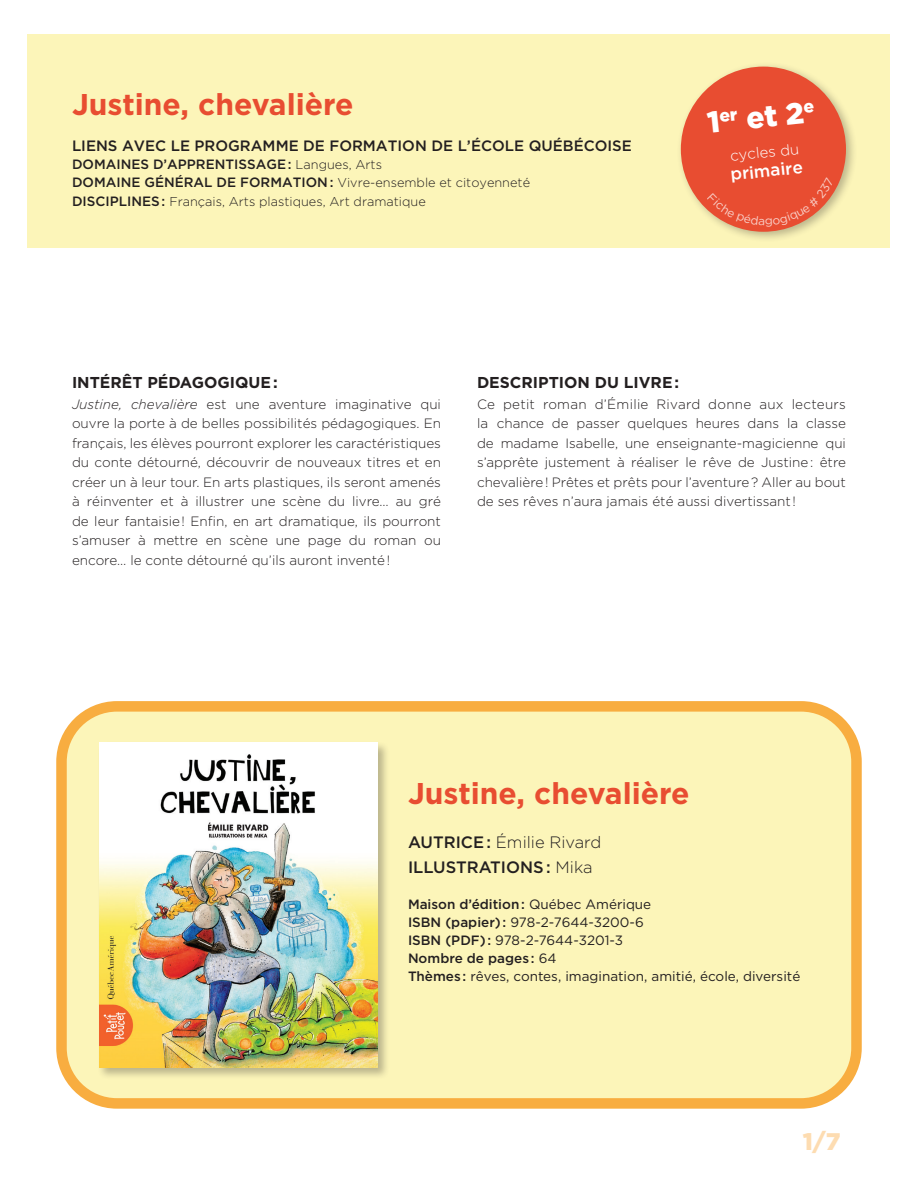
<style>
.page{position:relative;width:918px;height:1188px;background:#fff}
.page>*{position:absolute;margin:0;border:0;box-sizing:border-box;transform-origin:0 0}
.t1{font:700 30px "Gotham";color:#e84d31}
.Gros_Titre__Goth_Bla{font:900 30px "Gotham";color:#fff}
.t2{font:900 24px "Gotham";color:#fddcb1}
.Gros_Titre__Goth_Bla-2{font:500 17.25px "Gotham";color:#fff}
.Liste{font:300 16.5px "Gotham";color:#231f20}
.Liste-2{font:500 16.5px "Gotham";color:#231f20}
.t3{font:700 15.75px "Gotham";color:#231f20}
.t4{font:500 15px "Gotham";color:#231f20}
.Gros_Titre__Goth_Bla-3{font:300 15px "Gotham";color:#fff}
.DescriptionLivre__Ch{font:300 13.5px/19.5px "Gotham";color:#231f20;text-align:justify}
.Liste-3{font:13.5px "Gotham";color:#231f20}
.Liste-4{font:500 13.5px "Gotham";color:#231f20}
.t5{font:300 12.75px "Gotham";color:#231f20}
.s1{font-weight:300;font-size:12.75px}
.s2{font-weight:500;font-size:13.5px}
.s3{font-style:italic}
.s4{font-weight:500}
.s5{font-weight:300}
.s6{font-weight:400}
</style>
<div class="page">
<div style="left:28px;top:34px;width:862px;height:214px;background:#fcf5b9"></div>
<div style="left:62px;top:706px;width:794px;height:397px;background:#fcf5b9;border-radius:56px"></div>
<div style="left:56px;top:701px;width:806px;height:408px;border:10px solid #f8ad40;border-radius:56px"></div>
<div style="left:676px;top:62px;width:181px;height:181px;background:#231f20;opacity:.3"></div>
<div style="left:681px;top:67px;width:165px;height:165px;background:#e84d31;border-radius:50%"></div>
<div style="left:97px;top:741px;width:293px;height:339px;background:#231f20;opacity:.3"></div>
<img style="left:99px;top:742px;width:279px;height:325px">
<svg style="left:708px;top:192px;width:126px;height:35px"></svg>
<p class="t1" style="left:72px;top:84px;width:283px">Justine, chevalière</p>
<p class="t4" style="left:72px;top:136px;width:561px">LIENS AVEC LE PROGRAMME DE FORMATION DE L’ÉCOLE QUÉBÉCOISE</p>
<p class="Liste-4" style="left:72px;top:155px;width:312px">DOMAINES D’APPRENTISSAGE : <span class="s1">Langues, Arts</span></p>
<p class="t5" style="left:72px;top:175px;width:460px"><span class="s2">DOMAINE GÉNÉRAL DE FORMATION :</span> Vivre-ensemble et citoyenneté</p>
<p class="t5" style="left:72px;top:195px;width:355px"><span class="s2">DISCIPLINES :</span> Français, Arts plastiques, Art dramatique</p>
<p class="Gros_Titre__Goth_Bla" style="left:705px;top:102px;width:109px;rotate:-6deg">1<sup>er</sup> et 2<sup>e</sup></p>
<p class="Gros_Titre__Goth_Bla-3" style="left:729px;top:148px;width:71px;rotate:-6deg">cycles du</p>
<p class="Gros_Titre__Goth_Bla-2" style="left:729px;top:163px;width:74px;rotate:-6deg">primaire</p>
<p class="t3" style="left:72px;top:372px;width:207px">INTÉRÊT PÉDAGOGIQUE :</p>
<p class="DescriptionLivre__Ch" style="left:72px;top:394px;width:371px"><span class="s3">Justine, chevalière</span> est une aventure imaginative qui ouvre la porte à de belles possibilités pédagogiques. En français, les élèves pourront explorer les caractéristiques du conte détourné, découvrir de nouveaux titres et en créer un à leur tour. En arts plastiques, ils seront amenés à réinventer et à illustrer une scène du livre… au gré de leur fantaisie! Enfin, en art dramatique, ils pourront s’amuser à mettre en scène une page du roman ou encore… le conte détourné qu’ils auront inventé!</p>
<p class="t3" style="left:477px;top:372px;width:204px">DESCRIPTION DU LIVRE :</p>
<p class="DescriptionLivre__Ch" style="left:477px;top:394px;width:371px">Ce petit roman d’Émilie Rivard donne aux lecteurs la chance de passer quelques heures dans la classe de madame Isabelle, une enseignante-magicienne qui s’apprête justement à réaliser le rêve de Justine: être chevalière! Prêtes et prêts pour l’aventure? Aller au bout de ses rêves n’aura jamais été aussi divertissant !</p>
<p class="t1" style="left:408px;top:774px;width:283px">Justine, chevalière</p>
<p class="Liste" style="left:408px;top:833px;width:195px"><span class="s4">AUTRICE :</span> Émilie Rivard</p>
<p class="Liste-2" style="left:408px;top:857px;width:186px">ILLUSTRATIONS : <span class="s5">Mika</span></p>
<p class="Liste-4" style="left:408px;top:896px;width:245px">Maison d’édition : <span class="s6">Québec Amérique</span></p>
<p class="Liste-3" style="left:408px;top:915px;width:237px"><span class="s4">ISBN (papier) :</span> 978-2-7644-3200-6</p>
<p class="Liste-3" style="left:408px;top:933px;width:217px"><span class="s4">ISBN (PDF) :</span> 978-2-7644-3201-3</p>
<p class="Liste-4" style="left:408px;top:950px;width:150px">Nombre de pages : <span class="s6">64</span></p>
<p class="Liste-3" style="left:408px;top:969px;width:394px"><span class="s4">Thèmes :</span> rêves, contes, imagination, amitié, école, diversité</p>
<h2 class="t2" style="left:803px;top:1125px;width:39px">1/7</h2>
</div>
